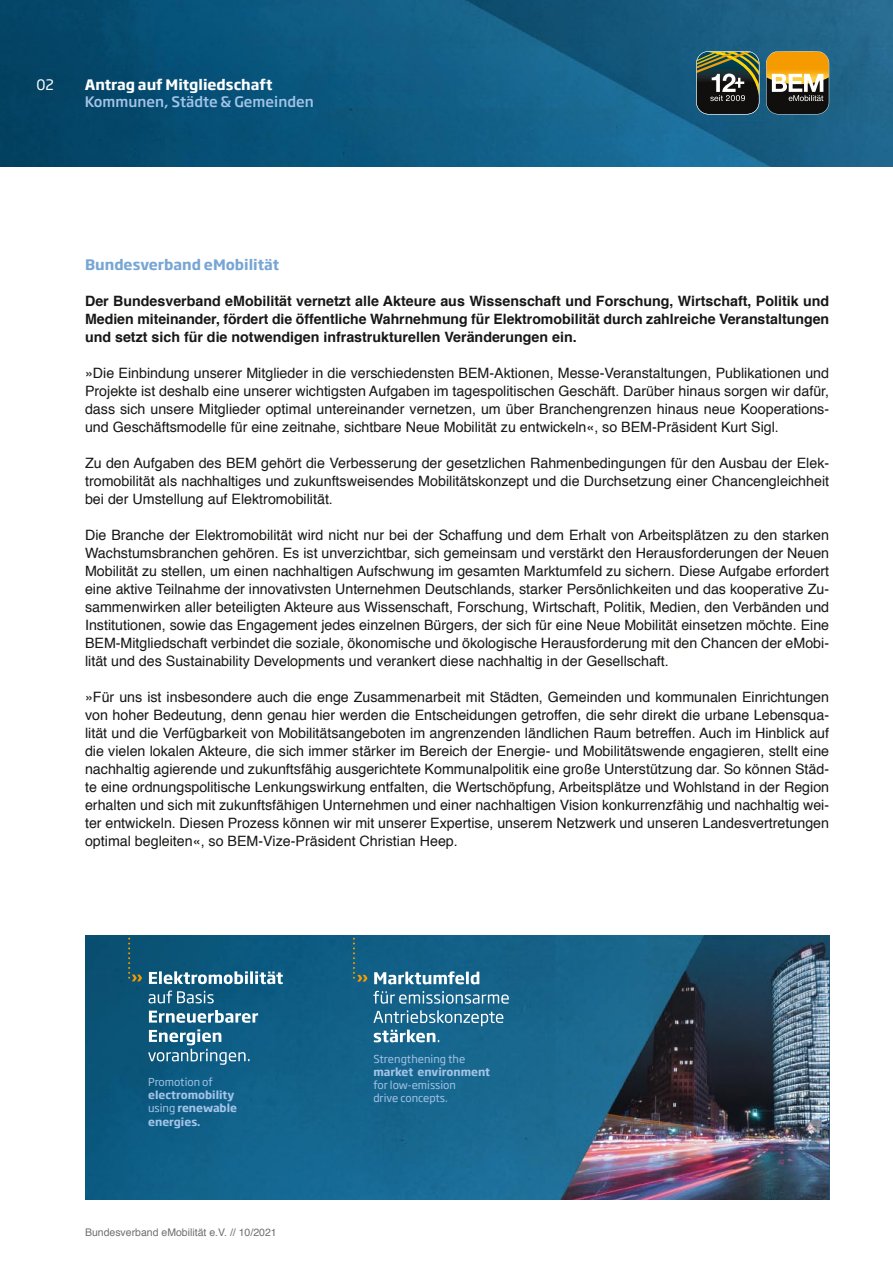
<style>
.page{position:relative;width:893px;height:1263px;background:#fff}
.page>*{position:absolute;margin:0;border:0;box-sizing:border-box;transform-origin:0 0}
.t1{font:14.25px/18px "Helvetica";color:#181716;text-align:justify}
.t2{font:700 14.25px/18px "Helvetica";color:#181716;text-align:justify}
.t3{font:500 14.25px "Soho Gothic Pro";color:#a3c3e7}
.t4{font:700 14.25px "Soho Gothic Pro";color:#77a6d5}
.t5{font:700 14.25px "Soho Gothic Pro";color:#fff}
.t6{font:14.25px "Soho Gothic Pro";color:#fff}
.t7{font:10.8px/13px "Soho Gothic Pro";color:#a3c3e7}
.t8{font:700 10.8px/13px "Soho Gothic Pro";color:#a3c3e7}
.t9{font:10.5px "Helvetica";color:#6f6f6e}
.s1{font-weight:400}
</style>
<div class="page">
<img style="left:85px;top:935px;width:744px;height:264px">
<svg style="left:373px;top:1010px;width:130px;height:32px;background:#4383a3"></svg>
<svg style="left:373px;top:991px;width:136px;height:13px;background:#508aa7"></svg>
<svg style="left:374px;top:971px;width:105px;height:13px"></svg>
<svg style="left:148px;top:1029px;width:101px;height:36px;background:#407e9c"></svg>
<svg style="left:149px;top:1010px;width:109px;height:13px"></svg>
<svg style="left:149px;top:990px;width:65px;height:13px"></svg>
<svg style="left:149px;top:971px;width:134px;height:13px"></svg>
<svg style="left:128px;top:938px;width:14px;height:43px"></svg>
<svg style="left:353px;top:938px;width:15px;height:43px"></svg>
<img style="left:0;top:0;width:893px;height:167px">
<svg style="left:696px;top:51px;width:63px;height:63px;background:#474d39"></svg>
<svg style="left:766px;top:51px;width:63px;height:63px;background:#96783d"></svg>
<p class="t6" style="left:37px;top:74px;width:19px">02</p>
<p class="t5" style="left:85px;top:73px;width:189px">Antrag auf Mitgliedschaft</p>
<p class="t3" style="left:85px;top:91px;width:231px">Kommunen, Städte &amp; Gemeinden</p>
<p class="t4" style="left:85px;top:253px;width:196px">Bundesverband eMobilität</p>
<p class="t2" style="left:85px;top:292px;width:746px">Der Bundesverband eMobilität vernetzt alle Akteure aus Wissenschaft und Forschung, Wirtschaft, Politik und Medien miteinander, fördert die öffentliche Wahrnehmung für Elektromobilität durch zahlreiche Veranstaltungen und setzt sich für die notwendigen infrastrukturellen Veränderungen ein.</p>
<p class="t1" style="left:85px;top:364px;width:746px">»Die Einbindung unserer Mitglieder in die verschiedensten BEM-Aktionen, Messe-Veranstaltungen, Publikationen und Projekte ist deshalb eine unserer wichtigsten Aufgaben im tagespolitischen Geschäft. Darüber hinaus sorgen wir dafür, dass sich unsere Mitglieder optimal untereinander vernetzen, um über Branchengrenzen hinaus neue Kooperations&shy;und Geschäftsmodelle für eine zeitnahe, sichtbare Neue Mobilität zu entwickeln«, so BEM-Präsident Kurt Sigl.</p>
<p class="t1" style="left:85px;top:454px;width:746px">Zu den Aufgaben des BEM gehört die Verbesserung der gesetzlichen Rahmenbedingungen für den Ausbau der Elek&shy;tromobilität als nachhaltiges und zukunftsweisendes Mobilitätskonzept und die Durchsetzung einer Chancengleichheit bei der Umstellung auf Elektromobilität.</p>
<p class="t1" style="left:85px;top:526px;width:746px">Die Branche der Elektromobilität wird nicht nur bei der Schaffung und dem Erhalt von Arbeitsplätzen zu den starken Wachstumsbranchen gehören. Es ist unverzichtbar, sich gemeinsam und verstärkt den Herausforderungen der Neuen Mobilität zu stellen, um einen nachhaltigen Aufschwung im gesamten Marktumfeld zu sichern. Diese Aufgabe erfordert eine aktive Teilnahme der innovativsten Unternehmen Deutschlands, starker Persönlichkeiten und das kooperative Zu&shy;sammenwirken aller beteiligten Akteure aus Wissenschaft, Forschung, Wirtschaft, Politik, Medien, den Verbänden und Institutionen, sowie das Engagement jedes einzelnen Bürgers, der sich für eine Neue Mobilität einsetzen möchte. Eine BEM-Mitgliedschaft verbindet die soziale, ökonomische und ökologische Herausforderung mit den Chancen der eMobi&shy;lität und des Sustainability Developments und verankert diese nachhaltig in der Gesellschaft.</p>
<p class="t1" style="left:85px;top:688px;width:746px">»Für uns ist insbesondere auch die enge Zusammenarbeit mit Städten, Gemeinden und kommunalen Einrichtungen von hoher Bedeutung, denn genau hier werden die Entscheidungen getroffen, die sehr direkt die urbane Lebensqua&shy;lität und die Verfügbarkeit von Mobilitätsangeboten im angrenzenden ländlichen Raum betreffen. Auch im Hinblick auf die vielen lokalen Akteure, die sich immer stärker im Bereich der Energie- und Mobilitätswende engagieren, stellt eine nachhaltig agierende und zukunftsfähig ausgerichtete Kommunalpolitik eine große Unterstützung dar. So können Städ&shy;te eine ordnungspolitische Lenkungswirkung entfalten, die Wertschöpfung, Arbeitsplätze und Wohlstand in der Region erhalten und sich mit zukunftsfähigen Unternehmen und einer nachhaltigen Vision konkurrenzfähig und nachhaltig wei&shy;ter entwickeln. Diesen Prozess können wir mit unserer Expertise, unserem Netzwerk und unseren Landesvertretungen optimal begleiten«, so BEM-Vize-Präsident Christian Heep.</p>
<p class="t7" style="left:148px;top:1075px;width:66px">Promotion of</p>
<p class="t8" style="left:148px;top:1088px;width:90px">electromobility <span class="s1">using</span> renewable energies.</p>
<p class="t9" style="left:85px;top:1224px;width:193px">Bundesverband eMobilität e.V. // 10/2021</p>
<p class="t7" style="left:373px;top:1052px;width:94px">Strengthening the</p>
<p class="t8" style="left:373px;top:1065px;width:118px">market environment</p>
<p class="t7" style="left:373px;top:1078px;width:84px">for low-emission drive concepts.</p>
</div>
